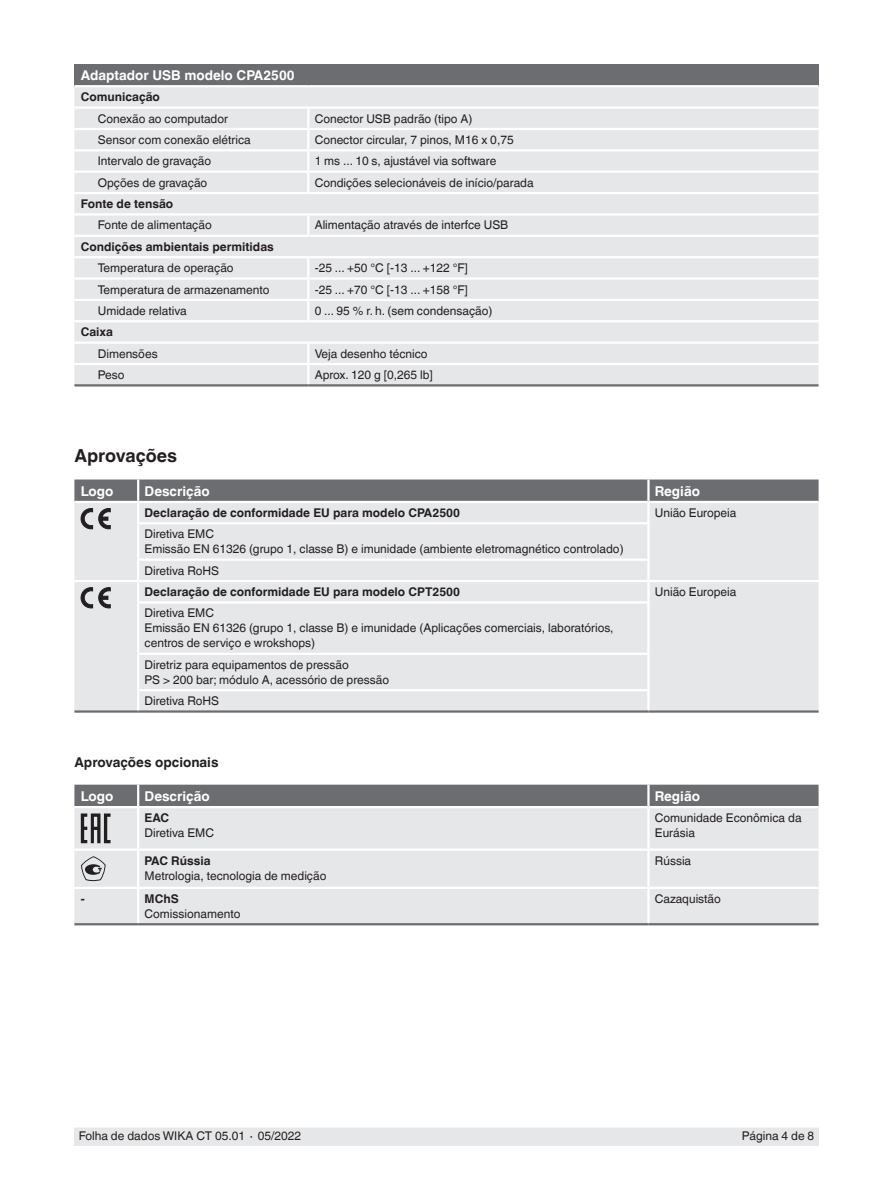
<style>
.page{position:relative;width:893px;height:1188px;background:#fff}
.page>*{position:absolute;margin:0;border:0;box-sizing:border-box;transform-origin:0 0}
.t1{font:700 18px "Helvetica World";color:#231f20}
.t2{font:700 13.5px "Helvetica World";color:#fff}
.t3{font:700 13.5px "Helvetica World";color:#231f20}
.t4{font:12px/15px "Helvetica World";color:#231f20}
.t5{font:700 12px "Helvetica World";color:#231f20}
</style>
<div class="page">
<div style="left:74px;top:1128px;width:745px;height:17px;background:#e6e7e9"></div>
<div style="left:74px;top:64px;width:745px;height:22px;background:#6c6d70"></div>
<div style="left:74px;top:87px;width:745px;height:297px;background:#e6e7e9"></div>
<hr style="left:74px;top:85px;width:234px;height:2px;background:#fff">
<hr style="left:308px;top:85px;width:511px;height:2px;background:#fff">
<hr style="left:74px;top:106px;width:235px;height:3px;background:#fff">
<hr style="left:74px;top:128px;width:235px;height:2px;background:#fff">
<svg style="left:307px;top:109px;width:2px;height:40px"></svg>
<hr style="left:74px;top:149px;width:235px;height:2px;background:#fff">
<hr style="left:307px;top:151px;width:2px;height:20px;background:#fff">
<hr style="left:74px;top:171px;width:235px;height:2px;background:#fff">
<svg style="left:307px;top:173px;width:2px;height:19px"></svg>
<hr style="left:74px;top:192px;width:235px;height:2px;background:#fff">
<hr style="left:74px;top:213px;width:235px;height:3px;background:#fff">
<svg style="left:307px;top:216px;width:2px;height:19px"></svg>
<hr style="left:74px;top:235px;width:235px;height:2px;background:#fff">
<hr style="left:74px;top:256px;width:235px;height:2px;background:#fff">
<hr style="left:74px;top:277px;width:235px;height:3px;background:#fff">
<hr style="left:74px;top:299px;width:235px;height:2px;background:#fff">
<svg style="left:307px;top:258px;width:2px;height:62px"></svg>
<hr style="left:74px;top:320px;width:235px;height:2px;background:#fff">
<hr style="left:74px;top:342px;width:235px;height:2px;background:#fff">
<hr style="left:74px;top:363px;width:235px;height:2px;background:#fff">
<hr style="left:309px;top:106px;width:510px;height:3px;background:#fff">
<hr style="left:309px;top:128px;width:510px;height:2px;background:#fff">
<hr style="left:309px;top:149px;width:510px;height:2px;background:#fff">
<hr style="left:309px;top:171px;width:510px;height:2px;background:#fff">
<hr style="left:309px;top:192px;width:510px;height:2px;background:#fff">
<hr style="left:309px;top:213px;width:510px;height:3px;background:#fff">
<hr style="left:309px;top:235px;width:510px;height:2px;background:#fff">
<hr style="left:309px;top:256px;width:510px;height:2px;background:#fff">
<hr style="left:309px;top:277px;width:510px;height:3px;background:#fff">
<hr style="left:309px;top:299px;width:510px;height:2px;background:#fff">
<hr style="left:309px;top:320px;width:510px;height:2px;background:#fff">
<hr style="left:309px;top:342px;width:510px;height:2px;background:#fff">
<hr style="left:307px;top:363px;width:512px;height:2px;background:#fff">
<svg style="left:307px;top:344px;width:2px;height:40px"></svg>
<hr style="left:74px;top:384px;width:234px;height:3px;background:#6c6d70">
<hr style="left:308px;top:384px;width:511px;height:3px;background:#6c6d70">
<div style="left:74px;top:529px;width:745px;height:181px;background:#e6e7e9"></div>
<hr style="left:74px;top:710px;width:64px;height:3px;background:#6c6d70">
<hr style="left:648px;top:710px;width:171px;height:3px;background:#6c6d70">
<hr style="left:137px;top:559px;width:513px;height:2px;background:#fff">
<hr style="left:137px;top:524px;width:2px;height:35px;background:#fff">
<hr style="left:74px;top:580px;width:64px;height:2px;background:#fff">
<svg style="left:137px;top:561px;width:2px;height:40px"></svg>
<hr style="left:137px;top:604px;width:2px;height:49px;background:#fff">
<hr style="left:137px;top:655px;width:2px;height:34px;background:#fff">
<svg style="left:137px;top:691px;width:2px;height:19px"></svg>
<hr style="left:647px;top:524px;width:3px;height:35px;background:#fff">
<hr style="left:647px;top:561px;width:3px;height:19px;background:#fff">
<hr style="left:648px;top:580px;width:171px;height:2px;background:#fff">
<hr style="left:647px;top:582px;width:3px;height:19px;background:#fff">
<hr style="left:647px;top:604px;width:3px;height:49px;background:#fff">
<hr style="left:647px;top:655px;width:3px;height:34px;background:#fff">
<hr style="left:647px;top:691px;width:3px;height:19px;background:#fff">
<hr style="left:137px;top:601px;width:513px;height:3px;background:#fff">
<hr style="left:137px;top:653px;width:513px;height:2px;background:#fff">
<hr style="left:137px;top:689px;width:513px;height:2px;background:#fff">
<hr style="left:138px;top:710px;width:510px;height:3px;background:#6c6d70">
<hr style="left:138px;top:580px;width:510px;height:2px;background:#fff">
<svg style="left:74px;top:480px;width:745px;height:49px;background:#b3b3b6"></svg>
<svg style="left:81px;top:588px;width:12px;height:20px"></svg>
<svg style="left:99px;top:588px;width:11px;height:20px"></svg>
<div style="left:74px;top:785px;width:745px;height:21px;background:#6c6d70"></div>
<div style="left:74px;top:808px;width:745px;height:115px;background:#e6e7e9"></div>
<hr style="left:74px;top:849px;width:64px;height:2px;background:#fff">
<hr style="left:648px;top:849px;width:171px;height:2px;background:#fff">
<hr style="left:74px;top:887px;width:64px;height:2px;background:#fff">
<hr style="left:138px;top:887px;width:510px;height:2px;background:#fff">
<hr style="left:137px;top:889px;width:2px;height:34px;background:#fff">
<hr style="left:648px;top:887px;width:171px;height:2px;background:#fff">
<hr style="left:647px;top:889px;width:3px;height:34px;background:#fff">
<hr style="left:137px;top:808px;width:2px;height:41px;background:#fff">
<hr style="left:647px;top:808px;width:3px;height:41px;background:#fff">
<hr style="left:138px;top:849px;width:510px;height:2px;background:#fff">
<hr style="left:74px;top:923px;width:64px;height:2px;background:#6c6d70">
<hr style="left:138px;top:923px;width:510px;height:2px;background:#6c6d70">
<hr style="left:648px;top:923px;width:171px;height:2px;background:#6c6d70">
<hr style="left:137px;top:785px;width:2px;height:21px;background:#fff">
<hr style="left:647px;top:785px;width:3px;height:21px;background:#fff">
<hr style="left:647px;top:851px;width:3px;height:36px;background:#fff">
<hr style="left:137px;top:851px;width:2px;height:36px;background:#fff">
<svg style="left:81px;top:813px;width:30px;height:30px"></svg>
<svg style="left:81px;top:856px;width:25px;height:26px"></svg>
<p class="t2" style="left:81px;top:67px;width:215px">Adaptador USB modelo CPA2500</p>
<p class="t5" style="left:81px;top:90px;width:81px">Comunicação</p>
<p class="t4" style="left:98px;top:111px;width:132px">Conexão ao computador</p>
<p class="t4" style="left:315px;top:111px;width:159px">Conector USB padrão (tipo A)</p>
<p class="t4" style="left:98px;top:132px;width:155px">Sensor com conexão elétrica</p>
<p class="t4" style="left:315px;top:132px;width:200px">Conector circular, 7 pinos, M16 x 0,75</p>
<p class="t4" style="left:98px;top:154px;width:115px">Intervalo de gravação</p>
<p class="t4" style="left:315px;top:154px;width:183px">1 ms ... 10 s, ajustável via software</p>
<p class="t4" style="left:98px;top:175px;width:111px">Opções de gravação</p>
<p class="t4" style="left:315px;top:175px;width:221px">Condições selecionáveis de início/parada</p>
<p class="t5" style="left:81px;top:197px;width:94px">Fonte de tensão</p>
<p class="t4" style="left:98px;top:218px;width:115px">Fonte de alimentação</p>
<p class="t4" style="left:315px;top:218px;width:195px">Alimentação através de interfce USB</p>
<p class="t5" style="left:81px;top:240px;width:195px">Condições ambientais permitidas</p>
<p class="t4" style="left:98px;top:261px;width:137px">Temperatura de operação</p>
<p class="t4" style="left:315px;top:261px;width:155px">-25 ... +50 °C [-13 ... +122 °F]</p>
<p class="t4" style="left:98px;top:282px;width:173px">Temperatura de armazenamento</p>
<p class="t4" style="left:315px;top:282px;width:155px">-25 ... +70 °C [-13 ... +158 °F]</p>
<p class="t4" style="left:98px;top:303px;width:90px">Umidade relativa</p>
<p class="t4" style="left:315px;top:303px;width:179px">0 ... 95 % r. h. (sem condensação)</p>
<p class="t5" style="left:81px;top:325px;width:34px">Caixa</p>
<p class="t4" style="left:98px;top:346px;width:61px">Dimensões</p>
<p class="t4" style="left:315px;top:346px;width:115px">Veja desenho técnico</p>
<p class="t4" style="left:98px;top:367px;width:28px">Peso</p>
<p class="t4" style="left:315px;top:367px;width:120px">Aprox. 120 g [0,265 lb]</p>
<h1 class="t1" style="left:74px;top:445px;width:104px">Aprovações</h1>
<p class="t2" style="left:81px;top:483px;width:34px">Logo</p>
<p class="t2" style="left:145px;top:483px;width:67px">Descrição</p>
<p class="t2" style="left:655px;top:483px;width:47px">Região</p>
<p class="t5" style="left:145px;top:506px;width:317px">Declaração de conformidade EU para modelo CPA2500</p>
<p class="t4" style="left:655px;top:505px;width:83px">União Europeia</p>
<p class="t4" style="left:145px;top:527px;width:481px">Diretiva EMC<br>Emissão EN 61326 (grupo 1, classe B) e imunidade (ambiente eletromagnético controlado)</p>
<p class="t4" style="left:145px;top:563px;width:76px">Diretiva RoHS</p>
<p class="t5" style="left:145px;top:585px;width:317px">Declaração de conformidade EU para modelo CPT2500</p>
<p class="t4" style="left:655px;top:584px;width:83px">União Europeia</p>
<p class="t4" style="left:145px;top:606px;width:470px">Diretiva EMC<br>Emissão EN 61326 (grupo 1, classe B) e imunidade (Aplicações comerciais, laboratórios, centros de serviço e wrokshops)</p>
<p class="t4" style="left:145px;top:657px;width:246px">Diretriz para equipamentos de pressão<br>PS &gt; 200 bar; módulo A, acessório de pressão</p>
<p class="t4" style="left:145px;top:694px;width:76px">Diretiva RoHS</p>
<p class="t3" style="left:74px;top:754px;width:146px">Aprovações opcionais</p>
<p class="t2" style="left:81px;top:788px;width:34px">Logo</p>
<p class="t2" style="left:145px;top:788px;width:67px">Descrição</p>
<p class="t2" style="left:655px;top:788px;width:47px">Região</p>
<p class="t5" style="left:145px;top:811px;width:26px">EAC</p>
<p class="t4" style="left:145px;top:825px;width:71px">Diretiva EMC</p>
<p class="t4" style="left:655px;top:810px;width:148px">Comunidade Econômica da<br>Eurásia</p>
<p class="t5" style="left:145px;top:853px;width:68px">PAC Rússia</p>
<p class="t4" style="left:145px;top:868px;width:183px">Metrologia, tecnologia de medição</p>
<p class="t5" style="left:81px;top:892px;width:5px">-</p>
<p class="t5" style="left:145px;top:892px;width:36px">MChS</p>
<p class="t4" style="left:145px;top:906px;width:97px">Comissionamento</p>
<p class="t4" style="left:655px;top:853px;width:38px">Rússia</p>
<p class="t4" style="left:655px;top:891px;width:68px">Cazaquistão</p>
<p class="t4" style="left:79px;top:1129px;width:224px">Folha de dados WIKA CT 05.01 ∙ 05/2022</p>
<p class="t4" style="left:742px;top:1129px;width:74px">Página 4 de 8</p>
</div>
